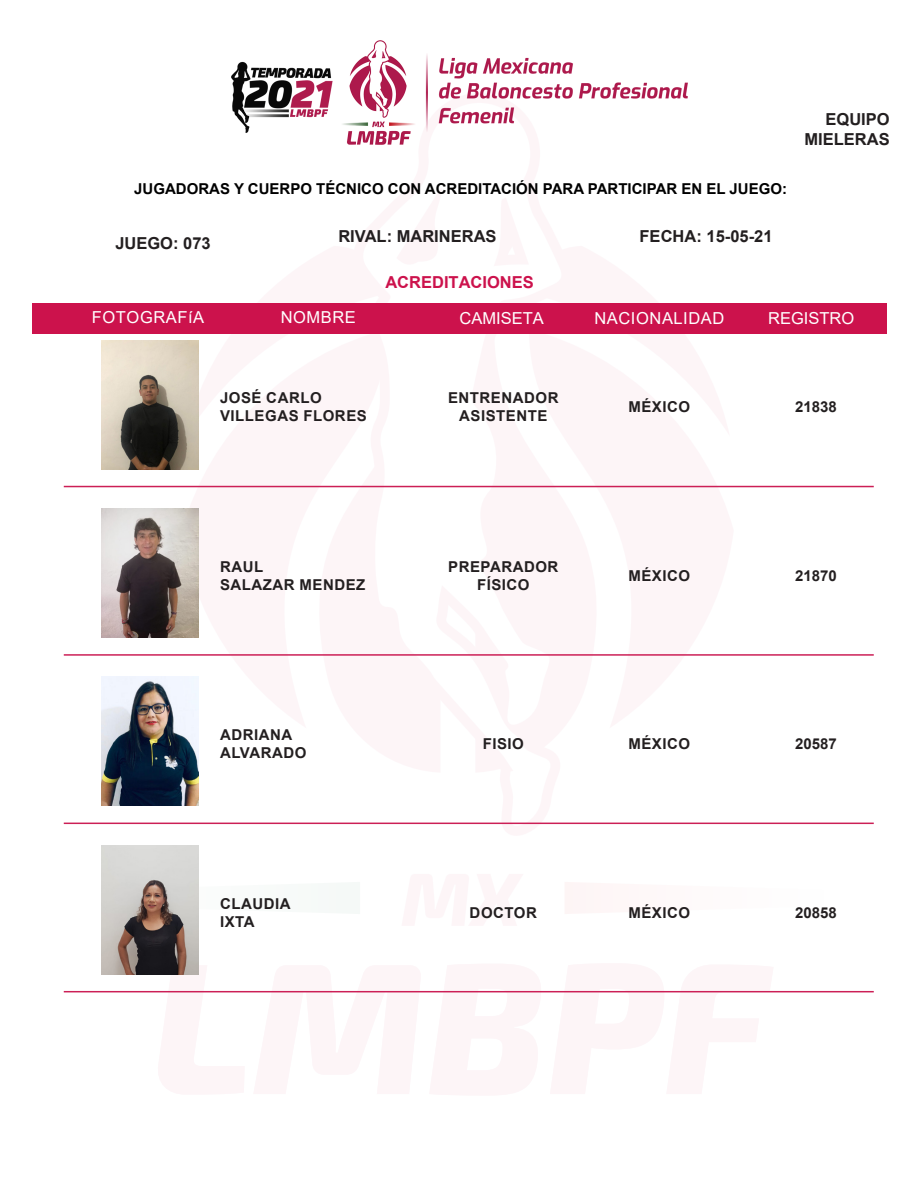
<style>
.page{position:relative;width:918px;height:1188px;background:#fff}
.page>*{position:absolute;margin:0;border:0;box-sizing:border-box;transform-origin:0 0}
.t1{font:700 16.5px/19.8px "Arial";color:#231f20;text-align:right}
.t2{font:16.5px "Arial";letter-spacing:.035em;color:#fff}
.t3{font:16.5px "Arial";color:#fff}
.t4{font:700 16.5px "Arial";color:#cc124c}
.t5{font:700 15px/18px "Arial";letter-spacing:.035em;color:#231f20;text-align:center}
.t6{font:700 15px "Arial";color:#000}
</style>
<div class="page">
<svg style="left:146px;top:953px;width:639px;height:40px"></svg>
<svg style="left:101px;top:871px;width:98px;height:54px"></svg>
<svg style="left:360px;top:485px;width:204px;height:340px"></svg>
<div style="left:33px;top:303px;width:854px;height:31px;background:#cc124c"></div>
<img style="left:232px;top:40px;width:455px;height:105px">
<img style="left:102px;top:340px;width:96px;height:129px">
<hr style="left:64px;top:486px;width:810px;height:1px;background:#cc1f56">
<img style="left:102px;top:509px;width:96px;height:129px">
<hr style="left:64px;top:654px;width:810px;height:2px;background:#cc1f56">
<img style="left:102px;top:677px;width:96px;height:129px">
<hr style="left:64px;top:823px;width:810px;height:1px;background:#cc1f56">
<img style="left:102px;top:845px;width:96px;height:129px">
<hr style="left:64px;top:991px;width:810px;height:1px;background:#cc1f56">
<p class="t6" style="left:134px;top:178px;width:654px">JUGADORAS Y CUERPO TÉCNICO CON ACREDITACIÓN PARA PARTICIPAR EN EL JUEGO:</p>
<p class="t1" style="left:115px;top:233px;width:97px">JUEGO: 073</p>
<p class="t1" style="left:338px;top:227px;width:160px">RIVAL: MARINERAS</p>
<p class="t1" style="left:640px;top:227px;width:134px">FECHA: 15-05-21</p>
<p class="t4" style="left:385px;top:271px;width:150px">ACREDITACIONES</p>
<p class="t1" style="left:804px;top:110px;width:87px">EQUIPO<br>MIELERAS</p>
<p class="t2" style="left:92px;top:306px;width:114px">FOTOGRAFíA</p>
<p class="t2" style="left:281px;top:306px;width:77px">NOMBRE</p>
<p class="t3" style="left:460px;top:307px;width:86px">CAMISETA</p>
<p class="t3" style="left:768px;top:307px;width:88px">REGISTRO</p>
<p class="t2" style="left:594px;top:307px;width:131px">NACIONALIDAD</p>
<p class="t5" style="left:220px;top:389px;width:103px">JOSÉ CARLO</p>
<p class="t5" style="left:220px;top:407px;width:148px">VILLEGAS FLORES</p>
<p class="t5" style="left:220px;top:558px;width:45px">RAUL</p>
<p class="t5" style="left:220px;top:576px;width:147px">SALAZAR MENDEZ</p>
<p class="t5" style="left:220px;top:726px;width:74px">ADRIANA</p>
<p class="t5" style="left:220px;top:744px;width:88px">ALVARADO</p>
<p class="t5" style="left:220px;top:894px;width:72px">CLAUDIA</p>
<p class="t5" style="left:220px;top:912px;width:36px">IXTA</p>
<p class="t5" style="left:448px;top:389px;width:112px">ENTRENADOR<br>ASISTENTE</p>
<p class="t5" style="left:628px;top:398px;width:63px">MÉXICO</p>
<p class="t5" style="left:795px;top:398px;width:43px">21838</p>
<p class="t5" style="left:448px;top:558px;width:112px">PREPARADOR<br>FÍSICO</p>
<p class="t5" style="left:628px;top:567px;width:63px">MÉXICO</p>
<p class="t5" style="left:795px;top:567px;width:43px">21870</p>
<p class="t5" style="left:483px;top:735px;width:43px">FISIO</p>
<p class="t5" style="left:628px;top:735px;width:63px">MÉXICO</p>
<p class="t5" style="left:795px;top:735px;width:43px">20587</p>
<p class="t5" style="left:470px;top:903px;width:69px">DOCTOR</p>
<p class="t5" style="left:628px;top:903px;width:63px">MÉXICO</p>
<p class="t5" style="left:795px;top:903px;width:43px">20858</p>
</div>
